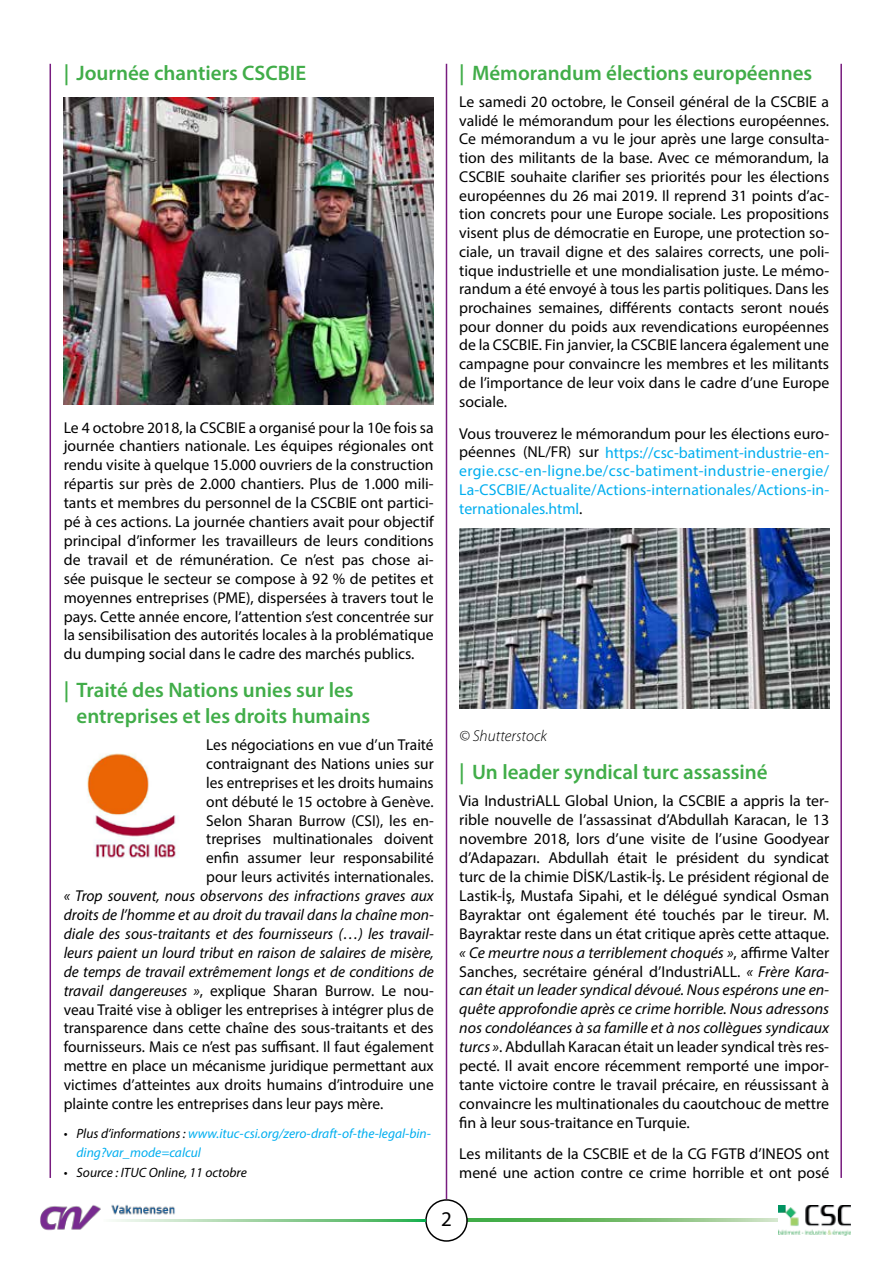
<style>
.page{position:relative;width:893px;height:1263px;background:#fff}
.page>*{position:absolute;margin:0;border:0;box-sizing:border-box;transform-origin:0 0}
.t1{font:600 21px/25.2px "Myriad Pro";color:#41ad49}
.t2{font:21px "Myriad Pro";color:#000}
.t3{font:15.75px/18.9px "Myriad Pro";color:#000;text-align:justify}
.t4{font:15.75px/18.9px "Myriad Pro";letter-spacing:.005em;color:#00aeef;text-align:justify}
.t5{font:italic 300 15.75px "Myriad Pro";color:#000}
.t6{font:italic 13.5px/18.9px "Myriad Pro";color:#00aeef}
.t7{font:italic 13.5px "Myriad Pro";color:#000}
.s1{font-style:italic}
.s2{color:#000}
</style>
<div class="page">
<svg style="left:468px;top:1219px;width:310px;height:3px"></svg>
<div style="left:425px;top:1199px;width:43px;height:43px;border:2px solid #000;border-radius:50%"></div>
<svg style="left:179px;top:1219px;width:246px;height:3px"></svg>
<img style="left:40px;top:1204px;width:139px;height:27px">
<img style="left:779px;top:1205px;width:71px;height:30px">
<hr style="left:446px;top:64px;width:1px;height:1135px;background:#781c7f">
<hr style="left:50px;top:64px;width:1px;height:1114px;background:#781c7f">
<hr style="left:840px;top:64px;width:2px;height:1114px;background:#781c7f">
<img style="left:64px;top:97px;width:370px;height:307px">
<img style="left:87px;top:753px;width:89px;height:105px">
<img style="left:459px;top:529px;width:370px;height:180px">
<h1 class="t1" style="left:64px;top:59px;width:244px">| Journée chantiers CSCBIE</h1>
<p class="t3" style="left:64px;top:418px;width:371px">Le 4 octobre 2018, la CSCBIE a organisé pour la 10e fois sa journée chantiers nationale. Les équipes régionales ont rendu visite à quelque 15.000 ouvriers de la construction répartis sur près de 2.000 chantiers. Plus de 1.000 mili&shy;tants et membres du personnel de la CSCBIE ont partici&shy;pé à ces actions. La journée chantiers avait pour objectif principal d’informer les travailleurs de leurs conditions de travail et de rémunération. Ce n’est pas chose ai&shy;sée puisque le secteur se compose à 92 % de petites et moyennes entreprises (PME), dispersées à travers tout le pays. Cette année encore, l’attention s’est concentrée sur la sensibilisation des autorités locales à la problématique du dumping social dans le cadre des marchés publics.</p>
<h1 class="t1" style="left:77px;top:677px;width:295px;text-indent:-13px">| Traité des Nations unies sur les entreprises et les droits humains</h1>
<p class="t3" style="left:206px;top:735px;width:229px">Les négociations en vue d’un Traité contraignant des Nations unies sur les entreprises et les droits humains ont débuté le 15 octobre à Genève.<br>Selon Sharan Burrow (CSI), les en&shy;treprises multinationales doivent enfin assumer leur responsabilité pour leurs activités internationales.</p>
<p class="t3" style="left:64px;top:886px;width:371px"><span class="s1">« Trop souvent, nous observons des infractions graves aux droits de l’homme et au droit du travail dans la chaîne mon&shy;diale des sous-traitants et des fournisseurs (…) les travail&shy;leurs paient un lourd tribut en raison de salaires de misère, de temps de travail extrêmement longs et de conditions de travail dangereuses »</span>, explique Sharan Burrow. Le nou&shy;veau Traité vise à obliger les entreprises à intégrer plus de transparence dans cette chaîne des sous-traitants et des fournisseurs. Mais ce n’est pas suffisant. Il faut également mettre en place un mécanisme juridique permettant aux victimes d’atteintes aux droits humains d’introduire une plainte contre les entreprises dans leur pays mère.</p>
<p class="t6" style="left:77px;top:1124px;width:356px;text-indent:-13px"><span class="s2">• Plus d’informations :</span> www.ituc-csi.org/zero-draft-of-the-legal-bin&shy;ding?var_mode=calcul</p>
<p class="t7" style="left:64px;top:1164px;width:185px">• Source : ITUC Online, 11 octobre</p>
<h1 class="t1" style="left:459px;top:59px;width:354px">| Mémorandum élections européennes</h1>
<p class="t3" style="left:459px;top:92px;width:371px">Le samedi 20 octobre, le Conseil général de la CSCBIE a validé le mémorandum pour les élections européennes.<br>Ce mémorandum a vu le jour après une large consulta&shy;tion des militants de la base. Avec ce mémorandum, la CSCBIE souhaite clarifier ses priorités pour les élections européennes du 26 mai 2019. Il reprend 31 points d’ac&shy;tion concrets pour une Europe sociale. Les propositions visent plus de démocratie en Europe, une protection so&shy;ciale, un travail digne et des salaires corrects, une poli&shy;tique industrielle et une mondialisation juste. Le mémo&shy;randum a été envoyé à tous les partis politiques. Dans les prochaines semaines, différents contacts seront noués pour donner du poids aux revendications européennes de la CSCBIE. Fin janvier, la CSCBIE lancera également une campagne pour convaincre les membres et les militants de l’importance de leur voix dans le cadre d’une Europe sociale.</p>
<p class="t4" style="left:459px;top:424px;width:372px"><span class="s2">Vous trouverez le mémorandum pour les élections euro&shy;péennes (NL/FR) sur</span> https://csc-batiment-industrie-en&shy;ergie.csc-en-ligne.be/csc-batiment-industrie-energie/ La-CSCBIE/Actualite/Actions-internationales/Actions-in&shy;ternationales.html<span class="s2">.</span></p>
<p class="t5" style="left:459px;top:727px;width:89px">© Shutterstock</p>
<h1 class="t1" style="left:459px;top:759px;width:310px">| Un leader syndical turc assassiné</h1>
<p class="t3" style="left:459px;top:791px;width:371px">Via IndustriALL Global Union, la CSCBIE a appris la ter&shy;rible nouvelle de l’assassinat d’Abdullah Karacan, le 13 novembre 2018, lors d’une visite de l’usine Goodyear d’Adapazarı. Abdullah était le président du syndicat turc de la chimie DİSK/Lastik-İş. Le président régional de Lastik-İş, Mustafa Sipahi, et le délégué syndical Osman Bayraktar ont également été touchés par le tireur. M.<br>Bayraktar reste dans un état critique après cette attaque. <span class="s1">« Ce meurtre nous a terriblement choqués »</span>, affirme Valter Sanches, secrétaire général d’IndustriALL. <span class="s1">« Frère Kara&shy;can était un leader syndical dévoué. Nous espérons une en&shy;quête approfondie après ce crime horrible. Nous adressons nos condoléances à sa famille et à nos collègues syndicaux turcs »</span>. Abdullah Karacan était un leader syndical très res&shy;pecté. Il avait encore récemment remporté une impor&shy;tante victoire contre le travail précaire, en réussissant à convaincre les multinationales du caoutchouc de mettre fin à leur sous-traitance en Turquie.</p>
<p class="t3" style="left:459px;top:1144px;width:371px">Les militants de la CSCBIE et de la CG FGTB d’INEOS ont mené une action contre ce crime horrible et ont posé</p>
<h1 class="t2" style="left:441px;top:1205px;width:12px">2</h1>
</div>
